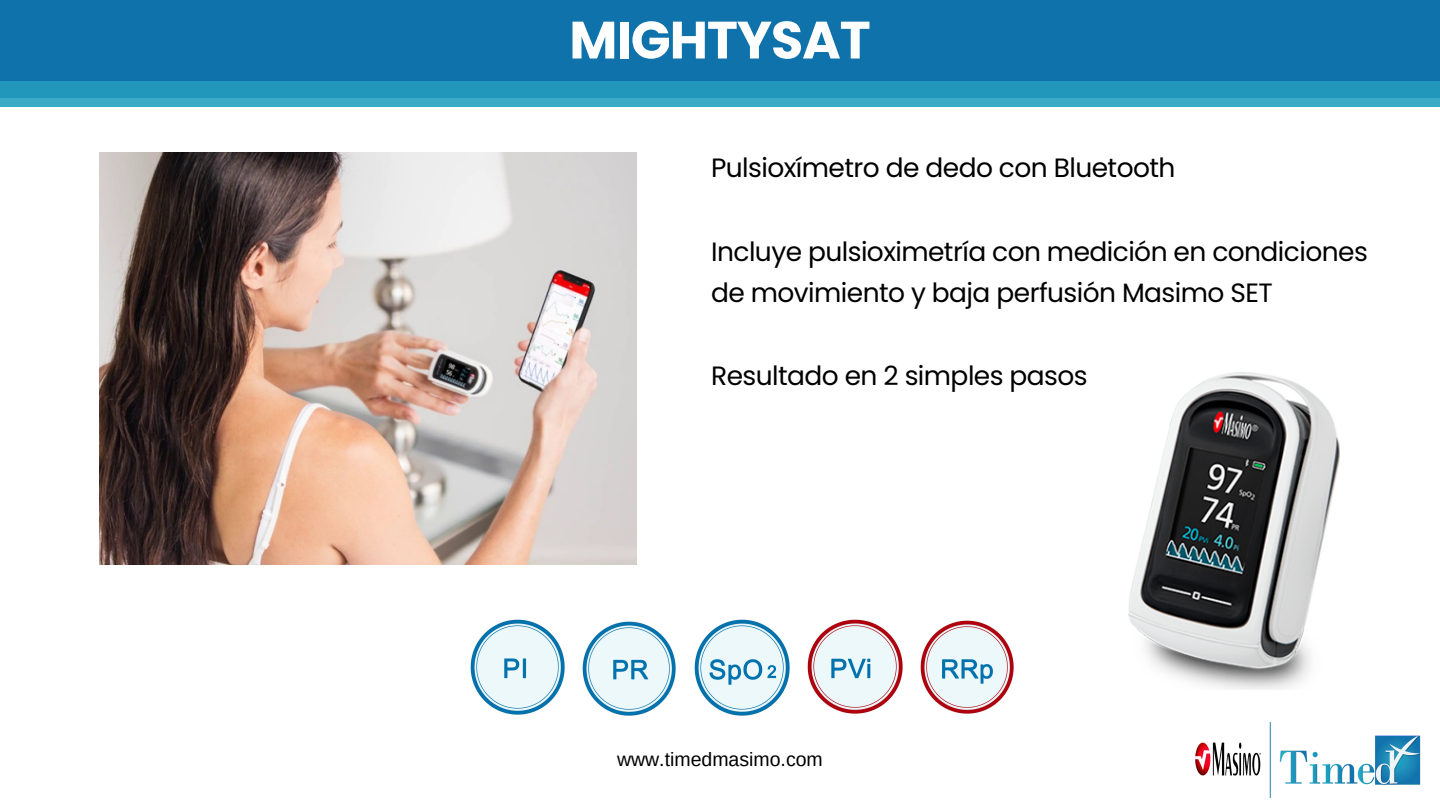
<style>
.page{position:relative;width:1440px;height:810px;background:#fff}
.page>*{position:absolute;margin:0;border:0;box-sizing:border-box;transform-origin:0 0}
.t1{font:700 52.5px "Poppins";letter-spacing:-.02em;color:#fff}
.t2{font:26.55px/41.7px "Poppins";letter-spacing:-.02em;color:#000}
.t3{font:19.5px "Arimo";color:#000}
</style>
<div class="page">
<div style="left:0;top:90px;width:1440px;height:16px;background:#3dabc5"></div>
<div style="left:0;top:81px;width:1440px;height:17px;background:#2197bb"></div>
<div style="left:0;top:0;width:1440px;height:81px;background:#0f72ab"></div>
<img style="left:921px;top:620px;width:93px;height:94px">
<img style="left:808px;top:619px;width:94px;height:95px">
<img style="left:694px;top:620px;width:96px;height:95px">
<img style="left:582px;top:622px;width:94px;height:93px">
<img style="left:470px;top:620px;width:95px;height:94px">
<img style="left:100px;top:152px;width:536px;height:413px">
<img style="left:1128px;top:372px;width:212px;height:317px">
<img style="left:1269px;top:723px;width:152px;height:75px">
<hr style="left:1270px;top:722px;width:1px;height:76px;background:#1e83b3">
<img style="left:1195px;top:742px;width:65px;height:34px">
<h1 class="t1" style="left:569px;top:3px;width:303px">MIGHTYSAT</h1>
<p class="t2" style="left:711px;top:147px;width:466px">Pulsioxímetro de dedo con Bluetooth</p>
<p class="t2" style="left:711px;top:230px;width:658px">Incluye pulsioximetría con medición en condiciones de movimiento y baja perfusión Masimo SET</p>
<p class="t2" style="left:711px;top:355px;width:378px">Resultado en 2 simples pasos</p>
<p class="t3" style="left:617px;top:748px;width:207px">www.timedmasimo.com</p>
</div>
